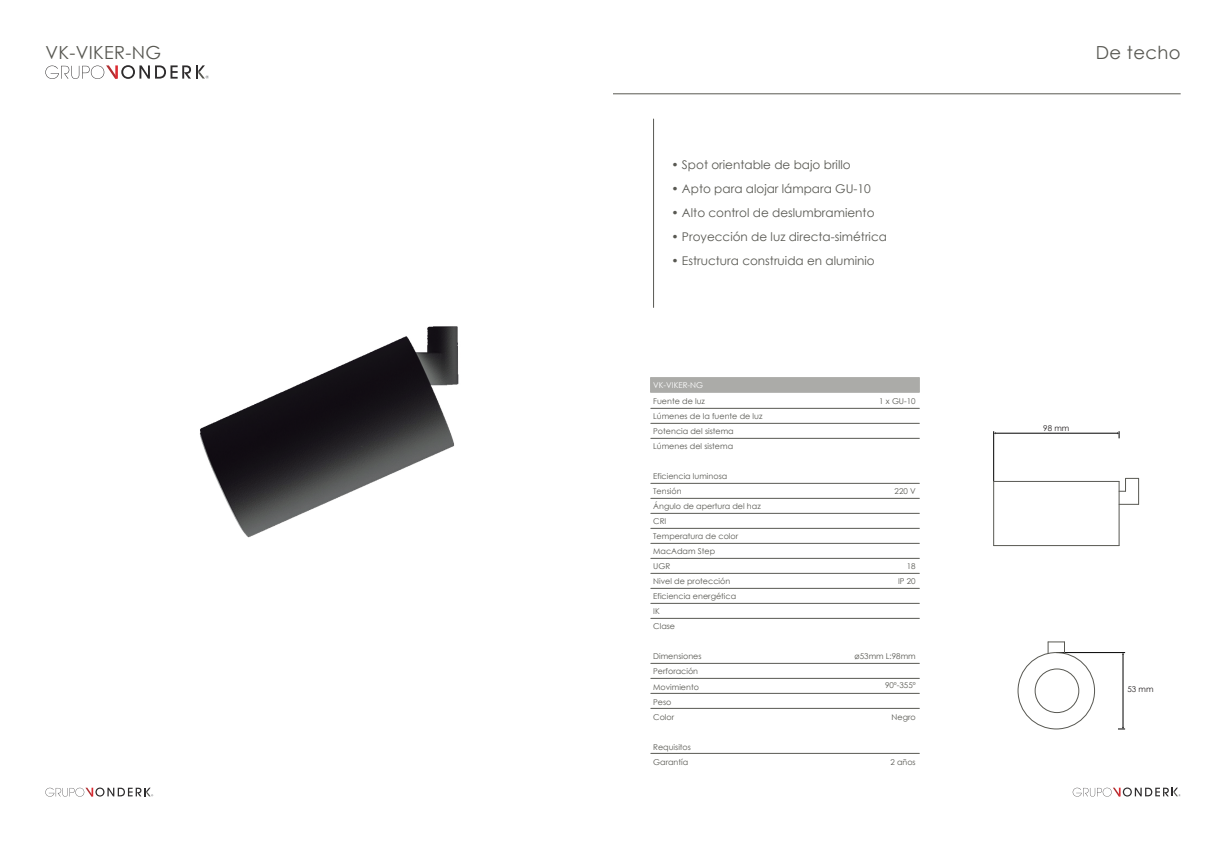
<style>
.page{position:relative;width:1226px;height:842px;background:#fff}
.page>*{position:absolute;margin:0;border:0;box-sizing:border-box;transform-origin:0 0}
.t1{font:18px "Century Gothic";letter-spacing:.02em;color:#585852}
.t2{font:12px "Century Gothic";color:#585852}
.t3{font:8px/15px "Century Gothic";color:#585852}
.t4{font:8px "Century Gothic";color:#fff}
.t5{font:8px "Century Gothic";color:#231f20}
</style>
<div class="page">
<svg style="left:45px;top:787px;width:108px;height:10px"></svg>
<svg style="left:45px;top:65px;width:164px;height:14px"></svg>
<svg style="left:1072px;top:787px;width:108px;height:10px"></svg>
<hr style="left:612px;top:94px;width:568px;height:1px;background:#585852">
<hr style="left:653px;top:119px;width:1px;height:188px;background:#585852">
<div style="left:650px;top:377px;width:269px;height:15px;background:#ababa8"></div>
<hr style="left:650px;top:408px;width:269px;height:1px;background:#585852">
<hr style="left:650px;top:423px;width:269px;height:1px;background:#585852">
<hr style="left:650px;top:438px;width:269px;height:1px;background:#585852">
<hr style="left:650px;top:498px;width:269px;height:1px;background:#585852">
<hr style="left:650px;top:513px;width:269px;height:1px;background:#585852">
<hr style="left:650px;top:528px;width:269px;height:1px;background:#585852">
<hr style="left:650px;top:543px;width:269px;height:1px;background:#585852">
<hr style="left:650px;top:483px;width:269px;height:1px;background:#585852">
<hr style="left:650px;top:558px;width:269px;height:1px;background:#585852">
<hr style="left:650px;top:573px;width:269px;height:1px;background:#585852">
<hr style="left:650px;top:588px;width:269px;height:1px;background:#585852">
<hr style="left:650px;top:603px;width:269px;height:1px;background:#585852">
<hr style="left:650px;top:618px;width:269px;height:1px;background:#585852">
<hr style="left:650px;top:663px;width:269px;height:1px;background:#585852">
<hr style="left:650px;top:678px;width:269px;height:1px;background:#585852">
<hr style="left:650px;top:693px;width:269px;height:1px;background:#585852">
<hr style="left:650px;top:708px;width:269px;height:1px;background:#585852">
<hr style="left:650px;top:753px;width:269px;height:1px;background:#585852">
<hr style="left:1056px;top:652px;width:68px;height:1px;background:#000">
<hr style="left:1122px;top:654px;width:1px;height:73px;background:#000">
<svg style="left:1118px;top:727px;width:6px;height:3px"></svg>
<hr style="left:993px;top:431px;width:1px;height:50px;background:#000">
<hr style="left:994px;top:433px;width:123px;height:1px;background:#000">
<svg style="left:1116px;top:431px;width:3px;height:7px"></svg>
<div style="left:1017px;top:652px;width:77px;height:77px;border:1px solid #585852;border-radius:50%"></div>
<div style="left:1034px;top:669px;width:44px;height:44px;border:1px solid #585852;border-radius:50%"></div>
<svg style="left:1047px;top:642px;width:18px;height:11px"></svg>
<svg style="left:1118px;top:478px;width:21px;height:27px"></svg>
<hr style="left:993px;top:481px;width:125px;height:1px;background:#585852">
<hr style="left:993px;top:481px;width:1px;height:65px;background:#585852">
<hr style="left:993px;top:545px;width:125px;height:1px;background:#585852">
<hr style="left:1118px;top:481px;width:1px;height:65px;background:#585852">
<img style="left:200px;top:326px;width:259px;height:212px">
<h1 class="t1" style="left:45px;top:40px;width:117px">VK-VIKER-NG</h1>
<h1 class="t1" style="left:1095px;top:40px;width:86px">De techo</h1>
<h2 class="t2" style="left:671px;top:156px;width:181px">• Spot orientable de bajo brillo</h2>
<h2 class="t2" style="left:671px;top:180px;width:201px">• Apto para alojar lámpara GU-10</h2>
<h2 class="t2" style="left:671px;top:204px;width:205px">• Alto control de deslumbramiento</h2>
<h2 class="t2" style="left:671px;top:228px;width:217px">• Proyección de luz directa-simétrica</h2>
<h2 class="t2" style="left:671px;top:252px;width:205px">• Estructura construida en aluminio</h2>
<p class="t4" style="left:653px;top:379px;width:51px">VK-VIKER-NG</p>
<p class="t3" style="left:653px;top:394px;width:53px">Fuente de luz</p>
<p class="t3" style="left:879px;top:394px;width:38px">1 x GU-10</p>
<p class="t3" style="left:653px;top:409px;width:111px">Lúmenes de la fuente de luz<br>Potencia del sistema<br>Lúmenes del sistema</p>
<p class="t3" style="left:653px;top:469px;width:75px">Eficiencia luminosa<br>Tensión</p>
<p class="t3" style="left:653px;top:499px;width:109px">Ángulo de apertura del haz<br>CRI<br>Temperatura de color</p>
<p class="t3" style="left:653px;top:544px;width:63px">MacAdam Step</p>
<p class="t3" style="left:653px;top:559px;width:84px">UGR<br>Nivel de protección<br>Eficiencia energética</p>
<p class="t3" style="left:653px;top:604px;width:23px">IK<br>Clase</p>
<p class="t3" style="left:653px;top:664px;width:47px;text-align:justify">Perforación Movimiento Peso</p>
<p class="t3" style="left:653px;top:649px;width:50px">Dimensiones</p>
<p class="t3" style="left:653px;top:709px;width:22px">Color</p>
<p class="t3" style="left:653px;top:739px;width:39px">Requisitos<br>Garantía</p>
<p class="t3" style="left:894px;top:484px;width:23px">220 V</p>
<p class="t3" style="left:897px;top:559px;width:19px;text-align:right">18<br>IP 20</p>
<p class="t3" style="left:854px;top:649px;width:63px">ø53mm L:98mm</p>
<p class="t3" style="left:884px;top:678px;width:32px">90º-355º</p>
<p class="t3" style="left:891px;top:709px;width:26px">Negro</p>
<p class="t3" style="left:890px;top:754px;width:27px">2 años</p>
<p class="t5" style="left:1043px;top:422px;width:28px">98 mm</p>
<p class="t5" style="left:1127px;top:684px;width:28px">53 mm</p>
</div>
